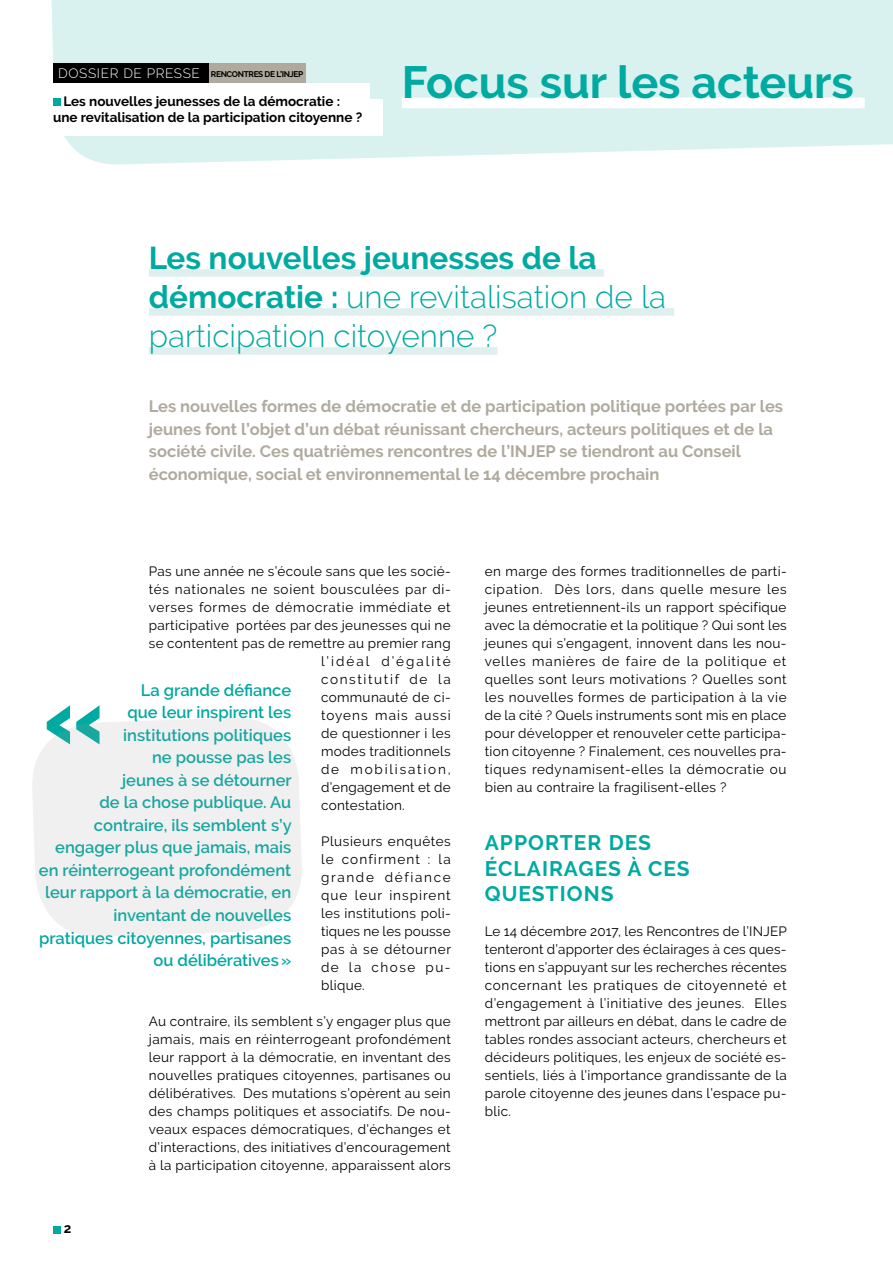
<style>
.page{position:relative;width:893px;height:1263px;background:#fff}
.page>*{position:absolute;margin:0;border:0;box-sizing:border-box;transform-origin:0 0}
.t1{font:700 45px "Raleway";color:#00aaa1}
.t2{font:300 31.5px/39px "Raleway";color:#00aaa1}
.t3{font:700 21px/25.2px "Raleway";letter-spacing:.05em;color:#00aaa1}
.t4{font:600 16.5px/22.5px "Raleway";color:#00a8a1;text-align:right}
.t5{font:700 16.5px/22.5px "Raleway";color:#b0aa9e}
.t6{font:13.5px/18px "Raleway";letter-spacing:.025em;color:#000;text-align:justify}
.t7{font:700 13.5px/16.5px "Raleway";color:#000}
.t8{font:13.5px "Raleway";letter-spacing:.05em;color:#000}
.t9{font:13.5px "Raleway";letter-spacing:.055em;color:#000}
.t10{font:13.5px "Raleway";letter-spacing:.15em;color:#000}
.t11{font:13.5px "Raleway";letter-spacing:.12em;color:#000}
.t12{font:13.5px "Raleway";letter-spacing:.075em;color:#000}
.t13{font:13.5px "Raleway";letter-spacing:.135em;color:#000}
.t14{font:700 8.25px "Raleway";letter-spacing:-.04em;color:#000}
.s1{font-weight:300;font-size:13.5px;color:#fff}
.s2{font-weight:700}
</style>
<div class="page">
<svg style="left:51px;top:0;width:842px;height:165px;background:#dbf2f0"></svg>
<div style="left:402px;top:98px;width:463px;height:10px;background:#fff"></div>
<div style="left:53px;top:1226px;width:7px;height:7px;background:#00aaa1"></div>
<div style="left:208px;top:64px;width:98px;height:19px;background:#b0aa9e"></div>
<div style="left:53px;top:64px;width:155px;height:19px;background:#000"></div>
<div style="left:149px;top:269px;width:455px;height:8px;background:#deefee"></div>
<div style="left:149px;top:308px;width:525px;height:8px;background:#deefee"></div>
<div style="left:149px;top:347px;width:348px;height:8px;background:#deefee"></div>
<div style="left:53px;top:83px;width:317px;height:37px;background:#fff"></div>
<div style="left:53px;top:99px;width:330px;height:37px;background:#fff"></div>
<div style="left:53px;top:99px;width:7px;height:7px;background:#00aaa1"></div>
<svg style="left:56px;top:705px;width:44px;height:10px"></svg>
<svg style="left:32px;top:715px;width:270px;height:222px;fill:#f0f0f0"></svg>
<p class="t14" style="left:58px;top:70px;width:247px"><span class="s1">DOSSIER DE PRESSE</span> RENCONTRES DE L’INJEP</p>
<p class="t7" style="left:53px;top:93px;width:311px;text-indent:11px">Les nouvelles jeunesses de la démocratie : une revitalisation de la participation citoyenne ?</p>
<h1 class="t1" style="left:402px;top:56px;width:454px">Focus sur les acteurs</h1>
<h2 class="t2" style="left:149px;top:238px;width:519px"><span class="s2">Les nouvelles jeunesses de la démocratie :</span> une revitalisation de la participation citoyenne ?</h2>
<p class="t5" style="left:149px;top:395px;width:636px">Les nouvelles formes de démocratie et de participation politique portées par les jeunes font l’objet d’un débat réunissant chercheurs, acteurs politiques et de la société civile. Ces quatrièmes rencontres de l’INJEP se tiendront au Conseil économique, social et environnemental le 14 décembre prochain</p>
<p class="t6" style="left:149px;top:562px;width:303px">Pas une année ne s’écoule sans que les socié-</p>
<p class="t8" style="left:149px;top:581px;width:303px">tés nationales ne soient bousculées par di-</p>
<p class="t9" style="left:149px;top:599px;width:303px">verses formes de démocratie immédiate et</p>
<p class="t6" style="left:149px;top:616px;width:303px">participative portées par des jeunesses qui ne</p>
<p class="t6" style="left:149px;top:634px;width:303px">se contentent pas de remettre au premier rang</p>
<p class="t10" style="left:321px;top:653px;width:131px">l’idéal d’égalité</p>
<p class="t11" style="left:321px;top:671px;width:131px">constitutif de la</p>
<p class="t6" style="left:321px;top:688px;width:131px">communauté de ci-</p>
<p class="t12" style="left:321px;top:707px;width:131px">toyens mais aussi</p>
<p class="t6" style="left:321px;top:724px;width:131px">de questionner i les</p>
<p class="t6" style="left:321px;top:742px;width:131px">modes traditionnels</p>
<p class="t13" style="left:321px;top:761px;width:131px">de mobilisation,</p>
<p class="t6" style="left:321px;top:778px;width:131px">d’engagement et de</p>
<p class="t6" style="left:321px;top:796px;width:85px">contestation.</p>
<p class="t6" style="left:321px;top:832px;width:132px">Plusieurs enquêtes le confirment : la grande défiance que leur inspirent les institutions poli&shy;tiques ne les pousse pas à se détourner de la chose pu&shy;blique.</p>
<p class="t6" style="left:149px;top:1012px;width:304px">Au contraire, ils semblent s’y engager plus que jamais, mais en réinterrogeant profondément leur rapport à la démocratie, en inventant des nouvelles pratiques citoyennes, partisanes ou délibératives. Des mutations s’opèrent au sein des champs politiques et associatifs. De nou&shy;veaux espaces démocratiques, d’échanges et d’interactions, des initiatives d’encouragement à la participation citoyenne, apparaissent alors</p>
<p class="t4" style="left:39px;top:679px;width:254px">La grande défiance<br>que leur inspirent les institutions politiques<br>ne pousse pas les<br>jeunes à se détourner<br>de la chose publique. Au contraire, ils semblent s’y engager plus que jamais, mais en réinterrogeant profondément leur rapport à la démocratie, en inventant de nouvelles pratiques citoyennes, partisanes ou délibératives»</p>
<p class="t7" style="left:64px;top:1220px;width:9px">2</p>
<p class="t6" style="left:485px;top:562px;width:304px">en marge des formes traditionnelles de parti&shy;cipation. Dès lors, dans quelle mesure les jeunes entretiennent-ils un rapport spécifique avec la démocratie et la politique ? Qui sont les jeunes qui s’engagent, innovent dans les nou&shy;velles manières de faire de la politique et quelles sont leurs motivations ? Quelles sont les nouvelles formes de participation à la vie de la cité ? Quels instruments sont mis en place pour développer et renouveler cette participa&shy;tion citoyenne ? Finalement, ces nouvelles pra&shy;tiques redynamisent-elles la démocratie ou bien au contraire la fragilisent-elles ?</p>
<h3 class="t3" style="left:485px;top:830px;width:207px">APPORTER DES<br>ÉCLAIRAGES À CES<br>QUESTIONS</h3>
<p class="t6" style="left:485px;top:922px;width:304px">Le 14 décembre 2017, les Rencontres de l’INJEP tenteront d’apporter des éclairages à ces ques&shy;tions en s’appuyant sur les recherches récentes concernant les pratiques de citoyenneté et d’engagement à l’initiative des jeunes. Elles mettront par ailleurs en débat, dans le cadre de tables rondes associant acteurs, chercheurs et décideurs politiques, les enjeux de société es&shy;sentiels, liés à l’importance grandissante de la parole citoyenne des jeunes dans l’espace pu&shy;blic.</p>
</div>
